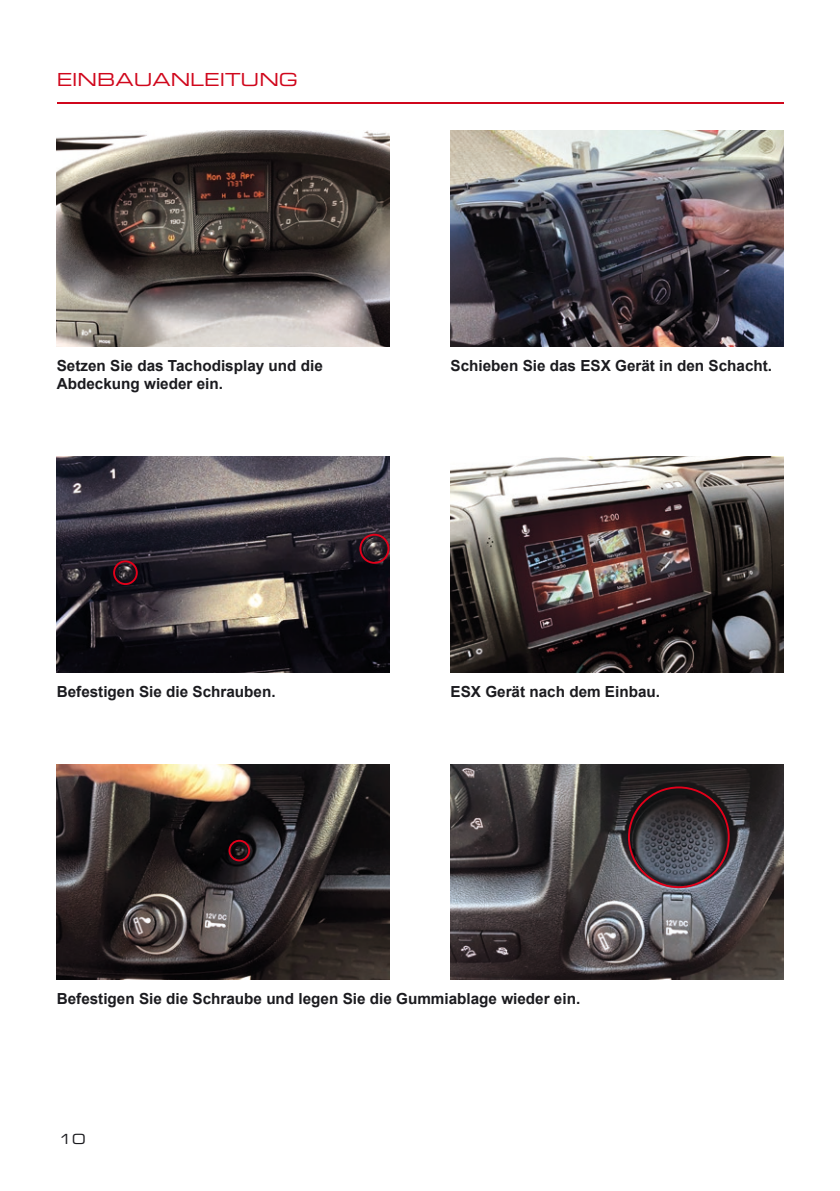
<style>
.page{position:relative;width:840px;height:1191px;background:#fff}
.page>*{position:absolute;margin:0;border:0;box-sizing:border-box;transform-origin:0 0}
.t1{font:18px "Eurostile Extended Two";color:#d0071c}
.t2{font:700 15.2px/18.4px "Arial";color:#1b1b1f}
.t3{font:14px "Eurostile Extended Two";color:#1b1b1f}
</style>
<div class="page">
<svg style="left:57px;top:102px;width:725px;height:2px"></svg>
<img style="left:57px;top:130px;width:332px;height:216px">
<img style="left:450px;top:456px;width:332px;height:216px">
<img style="left:450px;top:130px;width:332px;height:216px">
<img style="left:57px;top:456px;width:332px;height:216px">
<div style="left:113px;top:560px;width:25px;height:25px;border:2px solid #e2001a;border-radius:50%"></div>
<div style="left:359px;top:534px;width:30px;height:30px;border:2px solid #e2001a;border-radius:50%"></div>
<img style="left:57px;top:764px;width:332px;height:215px">
<img style="left:450px;top:764px;width:332px;height:215px">
<div style="left:627px;top:786px;width:102px;height:102px;border:2px solid #e2001a;border-radius:50%"></div>
<div style="left:228px;top:839px;width:22px;height:22px;border:2px solid #e2001a;border-radius:50%"></div>
<p class="t1" style="left:57px;top:67px;width:243px">EINBAUANLEITUNG</p>
<p class="t2" style="left:57px;top:356px;width:267px">Setzen Sie das Tachodisplay und die<br>Abdeckung wieder ein.</p>
<p class="t2" style="left:450px;top:356px;width:323px">Schieben Sie das ESX Gerät in den Schacht.</p>
<p class="t2" style="left:57px;top:682px;width:220px">Befestigen Sie die Schrauben.</p>
<p class="t2" style="left:450px;top:682px;width:211px">ESX Gerät nach dem Einbau.</p>
<p class="t2" style="left:57px;top:989px;width:524px">Befestigen Sie die Schraube und legen Sie die Gummiablage wieder ein.</p>
<p class="t3" style="left:59px;top:1129px;width:28px">10</p>
</div>
